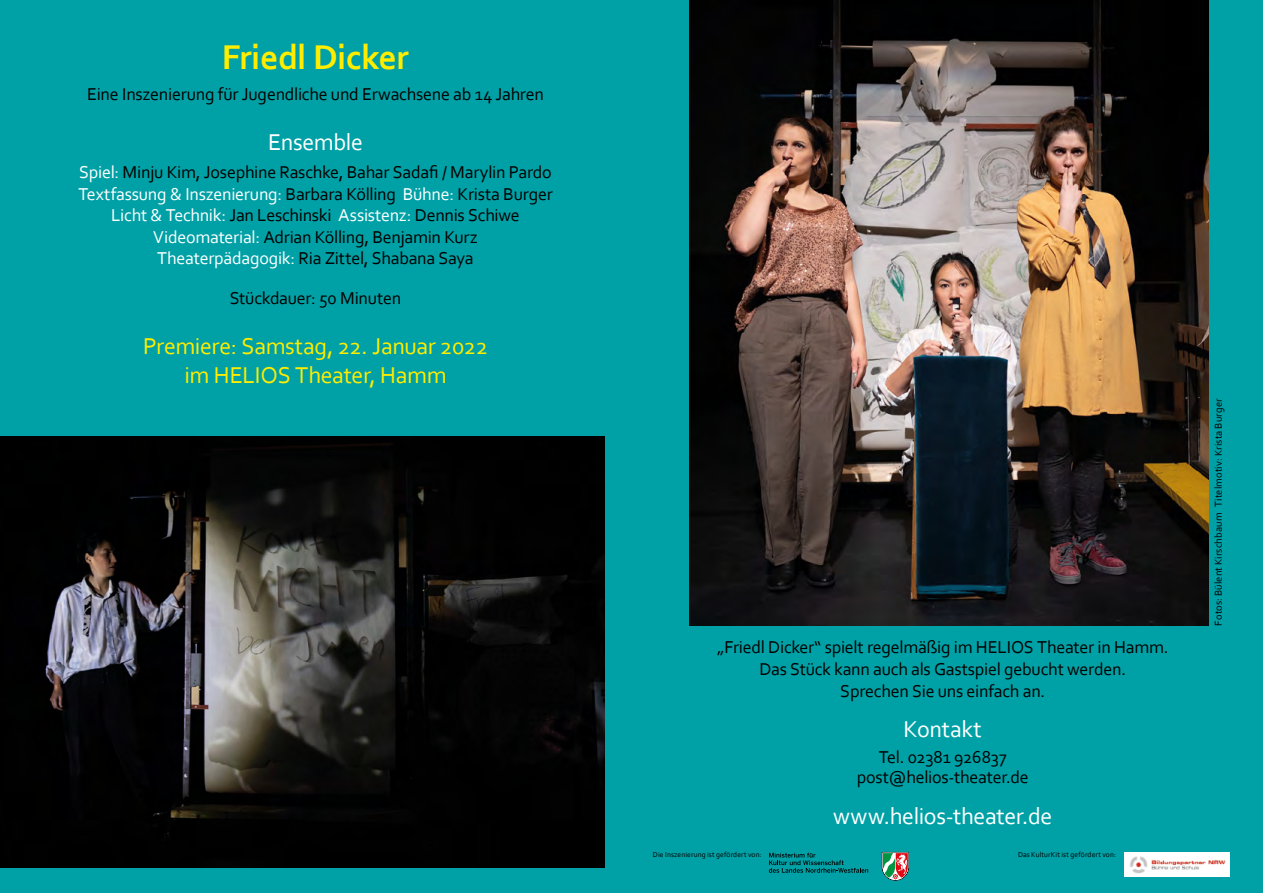
<style>
.page{position:relative;width:1263px;height:893px;background:#00a1a6}
.page>*{position:absolute;margin:0;border:0;box-sizing:border-box;transform-origin:0 0}
.t1{font:700 36px "Corbel";letter-spacing:-.015em;color:#ffed00}
.t2{font:24px/28.8px "Corbel";letter-spacing:-.015em;color:#ffed00;text-align:center}
.t3{font:24px "Corbel";letter-spacing:-.015em;color:#fff}
.t4{font:18px/21.6px "Corbel";letter-spacing:-.015em;color:#000;text-align:center}
.t5{font:10.5px "Corbel";letter-spacing:.01em;color:#000}
.t6{font:7.5px "Corbel";letter-spacing:.015em;color:#000}
.s1{color:#fff}
</style>
<div class="page">
<img style="left:690px;top:0;width:518px;height:625px">
<img style="left:0;top:437px;width:604px;height:430px">
<svg style="left:882px;top:852px;width:27px;height:29px"></svg>
<svg style="left:769px;top:853px;width:99px;height:20px"></svg>
<div style="left:1124px;top:852px;width:106px;height:24px;background:#fff"></div>
<img style="left:1130px;top:856px;width:95px;height:18px">
<h1 class="t1" style="left:222px;top:35px;width:189px">Friedl Dicker</h1>
<p class="t4" style="left:87px;top:83px;width:458px">Eine Inszenierung für Jugendliche und Erwachsene ab 14 Jahren</p>
<h2 class="t3" style="left:268px;top:128px;width:96px">Ensemble</h2>
<p class="t4" style="left:78px;top:161px;width:476px"><span class="s1">Spiel:</span> Minju Kim, Josephine Raschke, Bahar Sadafi / Marylin Pardo <span class="s1">Textfassung &amp; Inszenierung:</span> Barbara Kölling <span class="s1">Bühne:</span> Krista Burger <span class="s1">Licht &amp; Technik:</span> Jan Leschinski <span class="s1">Assistenz:</span> Dennis Schiwe <span class="s1">Videomaterial:</span> Adrian Kölling, Benjamin Kurz<br><span class="s1">Theaterpädagogik:</span> Ria Zittel, Shabana Saya</p>
<p class="t4" style="left:230px;top:287px;width:173px">Stückdauer: 50 Minuten</p>
<h2 class="t2" style="left:143px;top:331px;width:346px">Premiere: Samstag, 22. Januar 2022 im HELIOS Theater, Hamm</h2>
<p class="t4" style="left:717px;top:636px;width:453px">„Friedl Dicker“ spielt regelmäßig im HELIOS Theater in Hamm.<br>Das Stück kann auch als Gastspiel gebucht werden.<br>Sprechen Sie uns einfach an.</p>
<h2 class="t3" style="left:904px;top:715px;width:80px">Kontakt</h2>
<p class="t4" style="left:857px;top:747px;width:174px;line-height:19.8px">Tel. 02381 926837 post@helios-theater.de</p>
<h2 class="t3" style="left:833px;top:801px;width:221px">www.helios-theater.de</h2>
<p class="t6" style="left:653px;top:850px;width:110px">Die Inszenierung ist gefördert von:</p>
<p class="t6" style="left:1018px;top:850px;width:99px">Das KulturKit ist gefördert von:</p>
<p class="t5" style="left:1212px;top:625px;width:228px;rotate:-90deg">Fotos: Bülent Kirschbaum Titelmotiv: Krista Burger</p>
</div>
